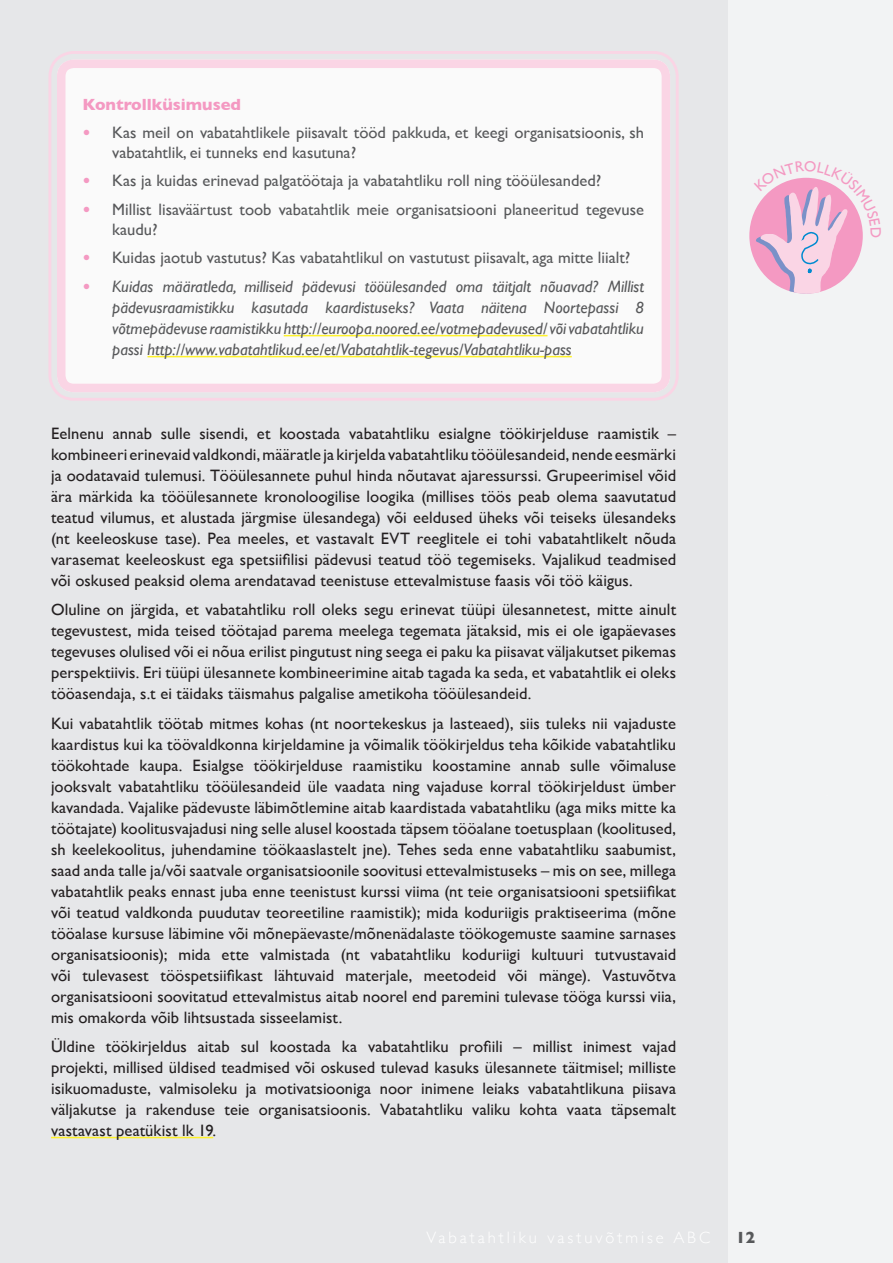
<style>
.page{position:relative;width:893px;height:1263px;background:#fff}
.page>*{position:absolute;margin:0;border:0;box-sizing:border-box;transform-origin:0 0}
.Põhi_text_-_Paragrap{font:16.5px/21px "Gill Sans";letter-spacing:.005em;color:#231f20;text-align:justify}
.t1{font:16.5px/19.8px "Gill Sans";color:#57585a}
.t2{font:italic 16.5px/21px "Gill Sans";color:#57585a;text-align:justify}
.t3{font:700 16.5px "Gill Sans";color:#f499c2}
.t4{font:700 16.5px "Gill Sans";color:#57585a}
.s1{font-weight:700;color:#f499c2}
.s2{font-weight:700;font-style:normal;color:#f499c2}
.s3{font-style:italic}
</style>
<div class="page">
<div style="left:727px;top:0;width:166px;height:1263px;background:#f2f3f4"></div>
<div style="left:0;top:0;width:727px;height:1263px;background:#e6e7e9"></div>
<hr style="left:51px;top:1137px;width:162px;height:1px;background:#fff229">
<div style="left:57px;top:60px;width:613px;height:332px;background:#fafafa;border-radius:17px"></div>
<hr style="left:284px;top:335px;width:263px;height:1px;background:#fff229">
<hr style="left:147px;top:356px;width:425px;height:1px;background:#fff229">
<div style="left:48px;top:51px;width:631px;height:350px;border:3px solid #fad5e5;border-radius:24px"></div>
<div style="left:57px;top:60px;width:613px;height:332px;border:9px solid #fad5e5;border-radius:13px"></div>
<svg style="left:754px;top:177px;width:109px;height:117px"></svg>
<p class="t3" style="left:83px;top:91px;width:160px">Kontrollküsimused</p>
<p class="t1" style="left:112px;top:123px;width:533px;text-indent:-30px"><span class="s1">•</span> Kas meil on vabatahtlikele piisavalt tööd pakkuda, et keegi organisatsioonis, sh vabatahtlik, ei tunneks end kasutuna?</p>
<p class="t1" style="left:83px;top:171px;width:520px"><span class="s1">•</span> Kas ja kuidas erinevad palgatöötaja ja vabatahtliku roll ning tööülesanded?</p>
<p class="t1" style="left:112px;top:199px;width:533px;text-indent:-30px"><span class="s1">•</span> Millist lisaväärtust toob vabatahtlik meie organisatsiooni planeeritud tegevuse kaudu?</p>
<p class="t1" style="left:83px;top:247px;width:549px"><span class="s1">•</span> Kuidas jaotub vastutus? Kas vabatahtlikul on vastutust piisavalt, aga mitte liialt?</p>
<p class="t2" style="left:112px;top:276px;width:533px;text-indent:-30px"><span class="s2">•</span> Kuidas määratleda, milliseid pädevusi tööülesanded oma täitjalt nõuavad? Millist pädevusraamistikku kasutada kaardistuseks? Vaata näitena Noortepassi 8 võtmepädevuse raamistikku http://euroopa.noored.ee/votmepadevused/ või vabatahtliku passi http://www.vabatahtlikud.ee/et/Vabatahtlik-tegevus/Vabatahtliku-pass</p>
<p class="Põhi_text_-_Paragrap" style="left:51px;top:422px;width:627px">Eelnenu annab sulle sisendi, et koostada vabatahtliku esialgne töökirjelduse raamistik – kombineeri erinevaid valdkondi, määratle ja kirjelda vabatahtliku tööülesandeid, nende eesmärki ja oodatavaid tulemusi. Tööülesannete puhul hinda nõutavat ajaressurssi. Grupeerimisel võid ära märkida ka tööülesannete kronoloogilise loogika (millises töös peab olema saavutatud teatud vilumus, et alustada järgmise ülesandega) või eeldused üheks või teiseks ülesandeks (nt keeleoskuse tase). Pea meeles, et vastavalt EVT reeglitele ei tohi vabatahtlikelt nõuda varasemat keeleoskust ega spetsiifilisi pädevusi teatud töö tegemiseks. Vajalikud teadmised või oskused peaksid olema arendatavad teenistuse ettevalmistuse faasis või töö käigus.</p>
<p class="Põhi_text_-_Paragrap" style="left:51px;top:599px;width:627px">Oluline on järgida, et vabatahtliku roll oleks segu erinevat tüüpi ülesannetest, mitte ainult tegevustest, mida teised töötajad parema meelega tegemata jätaksid, mis ei ole igapäevases tegevuses olulised või ei nõua erilist pingutust ning seega ei paku ka piisavat väljakutset pikemas perspektiivis. Eri tüüpi ülesannete kombineerimine aitab tagada ka seda, et vabatahtlik ei oleks tööasendaja, s.t ei täidaks täismahus palgalise ametikoha tööülesandeid.</p>
<p class="Põhi_text_-_Paragrap" style="left:51px;top:712px;width:627px">Kui vabatahtlik töötab mitmes kohas (nt noortekeskus ja lasteaed), siis tuleks nii vajaduste kaardistus kui ka töövaldkonna kirjeldamine ja võimalik töökirjeldus teha kõikide vabatahtliku töökohtade kaupa. Esialgse töökirjelduse raamistiku koostamine annab sulle võimaluse jooksvalt vabatahtliku tööülesandeid üle vaadata ning vajaduse korral töökirjeldust ümber kavandada. Vajalike pädevuste läbimõtlemine aitab kaardistada vabatahtliku (aga miks mitte ka töötajate) koolitusvajadusi ning selle alusel koostada täpsem tööalane toetusplaan (koolitused, sh keelekoolitus, juhendamine töökaaslastelt jne). Tehes seda enne vabatahtliku saabumist, saad anda talle ja/või saatvale organisatsioonile soovitusi ettevalmistuseks – mis on see, millega vabatahtlik peaks ennast juba enne teenistust kurssi viima (nt teie organisatsiooni spetsiifikat või teatud valdkonda puudutav teoreetiline raamistik); mida koduriigis praktiseerima (mõne tööalase kursuse läbimine või mõnepäevaste/mõnenädalaste töökogemuste saamine sarnases organisatsioonis); mida ette valmistada (nt vabatahtliku koduriigi kultuuri tutvustavaid või tulevasest tööspetsiifikast lähtuvaid materjale, meetodeid või mänge). Vastuvõtva organisatsiooni soovitatud ettevalmistus aitab noorel end paremini tulevase tööga kurssi viia, mis omakorda võib lihtsustada sisseelamist.</p>
<p class="Põhi_text_-_Paragrap" style="left:51px;top:1036px;width:627px">Üldine töökirjeldus aitab sul koostada ka vabatahtliku profiili – millist inimest vajad projekti, millised üldised teadmised või oskused tulevad kasuks ülesannete täitmisel; milliste isikuomaduste, valmisoleku ja motivatsiooniga noor inimene leiaks vabatahtlikuna piisava väljakutse ja rakenduse teie organisatsioonis. Vabatahtliku valiku kohta vaata täpsemalt vastavast peatükist lk 19<span class="s3">.</span></p>
<p class="t4" style="left:736px;top:1224px;width:21px">12</p>
</div>
